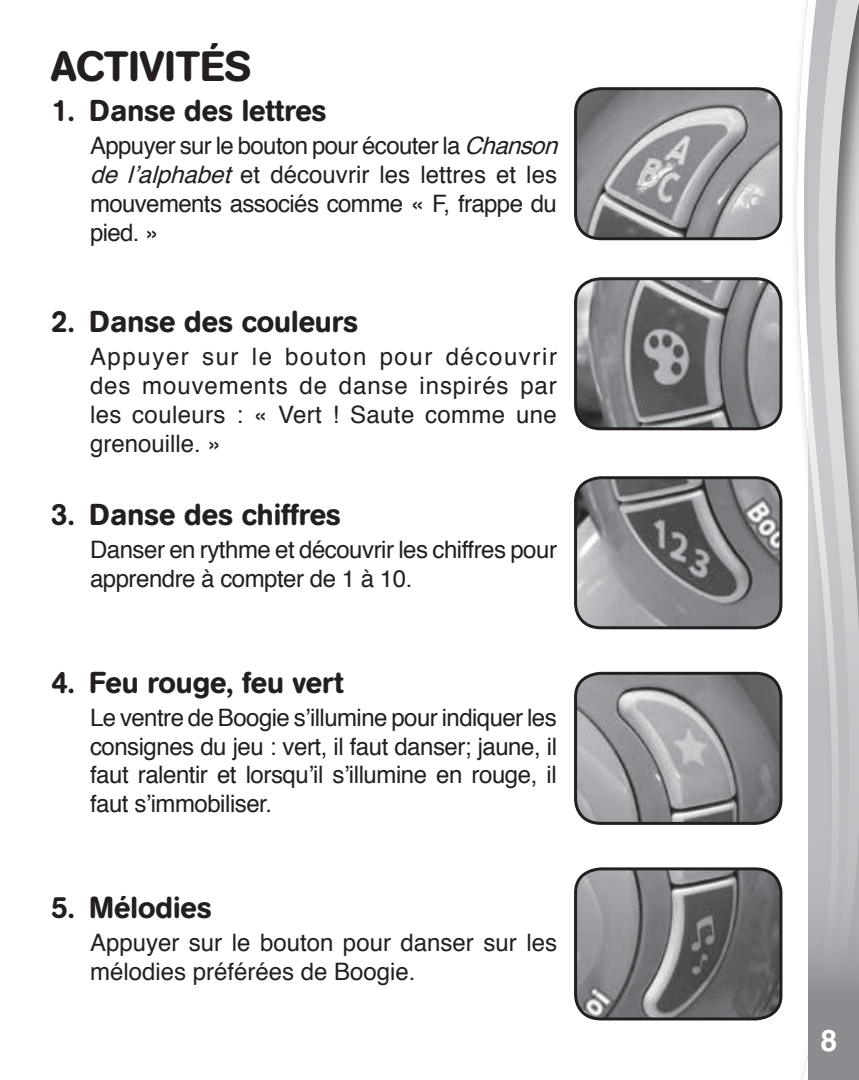
<style>
.page{position:relative;width:859px;height:1080px;background:#fff}
.page>*{position:absolute;margin:0;border:0;box-sizing:border-box;transform-origin:0 0}
.t1{font:500 42px "AG Book Rounded";color:#231f20}
.t2{font:500 30px "AG Book Rounded";color:#231f20}
.t3{font:700 30px "Helvetica";color:#fff}
.t4{font:24px/28.8px "Helvetica";letter-spacing:-.02em;color:#231f20}
.t5{font:24px/28.8px "Helvetica";color:#231f20}
.s1{font-style:italic}
</style>
<div class="page">
<svg style="left:796px;top:0;width:12px;height:1079px"></svg>
<svg style="left:808px;top:0;width:51px;height:1080px;background:#bcbdbf"></svg>
<img style="left:576px;top:89px;width:205px;height:150px">
<div style="left:574px;top:87px;width:208px;height:153px;border:3px solid #231f20;border-radius:25px"></div>
<img style="left:576px;top:279px;width:205px;height:150px">
<div style="left:574px;top:277px;width:208px;height:153px;border:3px solid #231f20;border-radius:25px"></div>
<img style="left:576px;top:478px;width:205px;height:150px">
<div style="left:574px;top:476px;width:208px;height:153px;border:3px solid #231f20;border-radius:25px"></div>
<img style="left:576px;top:673px;width:205px;height:150px">
<div style="left:574px;top:672px;width:208px;height:153px;border:3px solid #231f20;border-radius:25px"></div>
<img style="left:576px;top:869px;width:205px;height:150px">
<div style="left:574px;top:867px;width:208px;height:153px;border:3px solid #231f20;border-radius:25px"></div>
<h1 class="t1" style="left:51px;top:42px;width:202px">ACTIVITÉS</h1>
<p class="t2" style="left:51px;top:93px;width:277px">1. Danse des lettres</p>
<p class="t4" style="left:90px;top:132px;width:479px">Appuyer sur le bouton pour écouter la <span class="s1">Chanson del’alphabet</span>et découvrir les lettres et les mouvements associés comme « F, frappe du pied. »</p>
<p class="t2" style="left:51px;top:304px;width:308px">2. Danse des couleurs</p>
<p class="t4" style="left:90px;top:343px;width:468px;text-align:justify">Appuyer sur le bouton pour découvrir des mouvements de danse inspirés par les couleurs : « Vert ! Saute comme une grenouille. »</p>
<p class="t2" style="left:51px;top:497px;width:291px">3. Danse des chiffres</p>
<p class="t4" style="left:90px;top:536px;width:468px">Danser en rythme et découvrir les chiffres pour apprendre à compter de 1 à 10.</p>
<p class="t2" style="left:51px;top:665px;width:294px">4. Feu rouge, feu vert</p>
<p class="t4" style="left:90px;top:704px;width:468px;text-align:justify">Le ventre de Boogie s’illumine pour indiquer les consignes du jeu : vert, il faut danser; jaune, il faut ralentir et lorsqu’il s’illumine en rouge, il faut s’immobiliser.</p>
<p class="t2" style="left:51px;top:890px;width:162px">5. Mélodies</p>
<p class="t5" style="left:90px;top:929px;width:468px">Appuyer sur le bouton pour danser sur les mélodies préférées de Boogie.</p>
<p class="t3" style="left:821px;top:1022px;width:18px">8</p>
</div>
